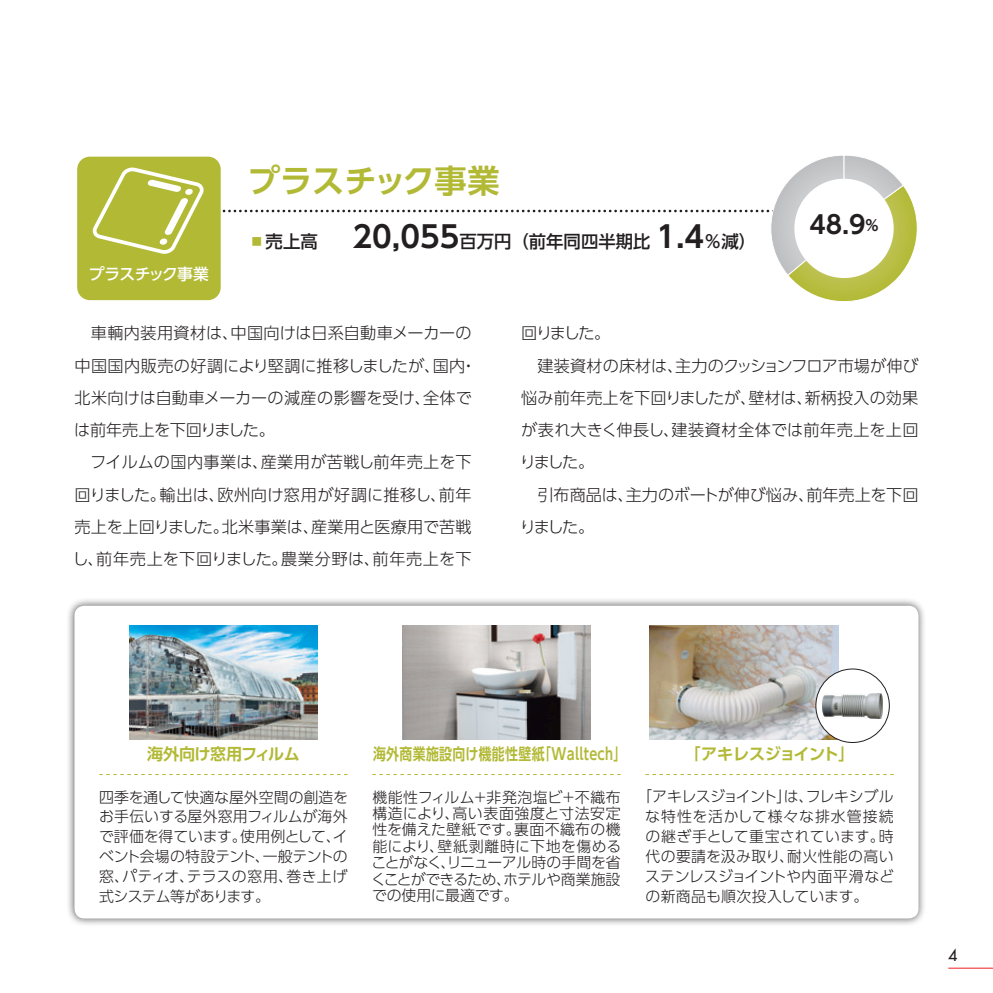
<style>
.page{position:relative;width:993px;height:993px;background:#fff}
.page>*{position:absolute;margin:0;border:0;box-sizing:border-box;transform-origin:0 0}
.t1{font:700 32.2px "UD Shin Go Pro De";letter-spacing:-.01em;color:#b2b935}
.t2{font:700 24.85px "UD Shin Go Pro De";color:#231f20}
.t3{font:500 17.32px "UD Shin Go Pro";color:#231f20}
.t4{font:300 16.1px/32.2px "UD Shin Go Pro";letter-spacing:.005em;color:#231f20}
.t5{font:700 16.1px "UD Shin Go Pro De";letter-spacing:.02em;color:#b2b935;scale:.8 1}
.t6{font:700 16.1px "UD Shin Go Pro De";letter-spacing:-.025em;color:#b2b935}
.t7{font:700 16.1px "UD Shin Go Pro De";letter-spacing:-.035em;color:#b2b935}
.t8{font:500 16.1px "Futura Std";color:#231f20}
.t9{font:500 15.75px "UD Shin Go Pro";letter-spacing:-.04em;color:#fff}
.t10{font:300 14.88px/19.8px "UD Shin Go Pro";letter-spacing:-.01em;color:#231f20;text-align:justify}
.s1{color:#b2b935}
.s2{font-family:"UD Shin Go Pro De";font-weight:700;font-size:29.75px}
.s3{font-size:14.88px}
</style>
<div class="page">
<div style="left:66px;top:597px;width:860px;height:329px;background:#231f20;opacity:.75"></div>
<div style="left:74px;top:605px;width:844px;height:313px;background:#fff;border-radius:10px"></div>
<img style="left:129px;top:625px;width:188px;height:114px">
<img style="left:402px;top:625px;width:188px;height:114px">
<img style="left:649px;top:625px;width:188px;height:114px">
<div style="left:77px;top:157px;width:143px;height:143px;background:#b2b935;border-radius:13px"></div>
<svg style="left:90px;top:155px;width:828px;height:147px"></svg>
<div style="left:794px;top:179px;width:99px;height:99px;background:#fff;border-radius:50%"></div>
<div style="left:815px;top:668px;width:74px;height:74px;background:#fff;border-radius:50%"></div>
<img style="left:822px;top:693px;width:60px;height:25px">
<div style="left:815px;top:668px;width:74px;height:74px;border:1px solid #231f20;border-radius:50%"></div>
<hr style="left:947px;top:967px;width:45px;height:1px;background:#ee1d23">
<p class="t9" style="left:89px;top:261px;width:121px">プラスチック事業</p>
<h1 class="t1" style="left:248px;top:155px;width:286px">プラスチック事業　</h1>
<p class="t3" style="left:248px;top:228px;width:509px"><span class="s1">▪</span>売上高　　<span class="s2">20,055</span>百万円（前年同四半期比 <span class="s2">1.4</span>％減）</p>
<h2 class="t2" style="left:809px;top:204px;width:71px">48.9<span class="s3">%</span></h2>
<p class="t4" style="left:73px;top:316px;width:405px">　車輌内装用資材は、中国向けは日系自動車メーカーの中国国内販売の好調により堅調に推移しましたが、国内・北米向けは自動車メーカーの減産の影響を受け、全体では前年売上を下回りました。<br>　フイルムの国内事業は、産業用が苦戦し前年売上を下回りました。輸出は、欧州向け窓用が好調に推移し、前年売上を上回りました。北米事業は、産業用と医療用で苦戦し、前年売上を下回りました。農業分野は、前年売上を下</p>
<p class="t4" style="left:519px;top:316px;width:400px">回りました。<br>　建装資材の床材は、主力のクッションフロア市場が伸び悩み前年売上を下回りましたが、壁材は、新柄投入の効果が表れ大きく伸長し、建装資材全体では前年売上を上回りました。<br>　引布商品は、主力のボートが伸び悩み、前年売上を下回りました。</p>
<p class="t7" style="left:147px;top:740px;width:154px">海外向け窓用フィルム</p>
<p class="t5" style="left:373px;top:740px;width:318px">海外商業施設向け機能性壁紙「Walltech」</p>
<p class="t6" style="left:684px;top:740px;width:171px">「アキレスジョイント」</p>
<p class="t10" style="left:99px;top:786px;width:250px">四季を通して快適な屋外空間の創造をお手伝いする屋外窓用フィルムが海外で評価を得ています。使用例として、イベント会場の特設テント、一般テントの窓、パティオ、テラスの窓用、巻き上げ式システム等があります。</p>
<p class="t10" style="left:371px;top:787px;width:252px;line-height:16.4px">機能性フィルム＋非発泡塩ビ＋不織布構造により、高い表面強度と寸法安定性を備えた壁紙です。裏面不織布の機能により、壁紙剥離時に下地を傷めることがなく、リニューアル時の手間を省くことができるため、ホテルや商業施設での使用に最適です。</p>
<p class="t10" style="left:645px;top:786px;width:250px;text-indent:-8px">「アキレスジョイント」は、フレキシブルな特性を活かして様々な排水管接続の継ぎ手として重宝されています。時代の要請を汲み取り、耐火性能の高いステンレスジョイントや内面平滑などの新商品も順次投入しています。</p>
<p class="t8" style="left:947px;top:944px;width:11px">4</p>
</div>
